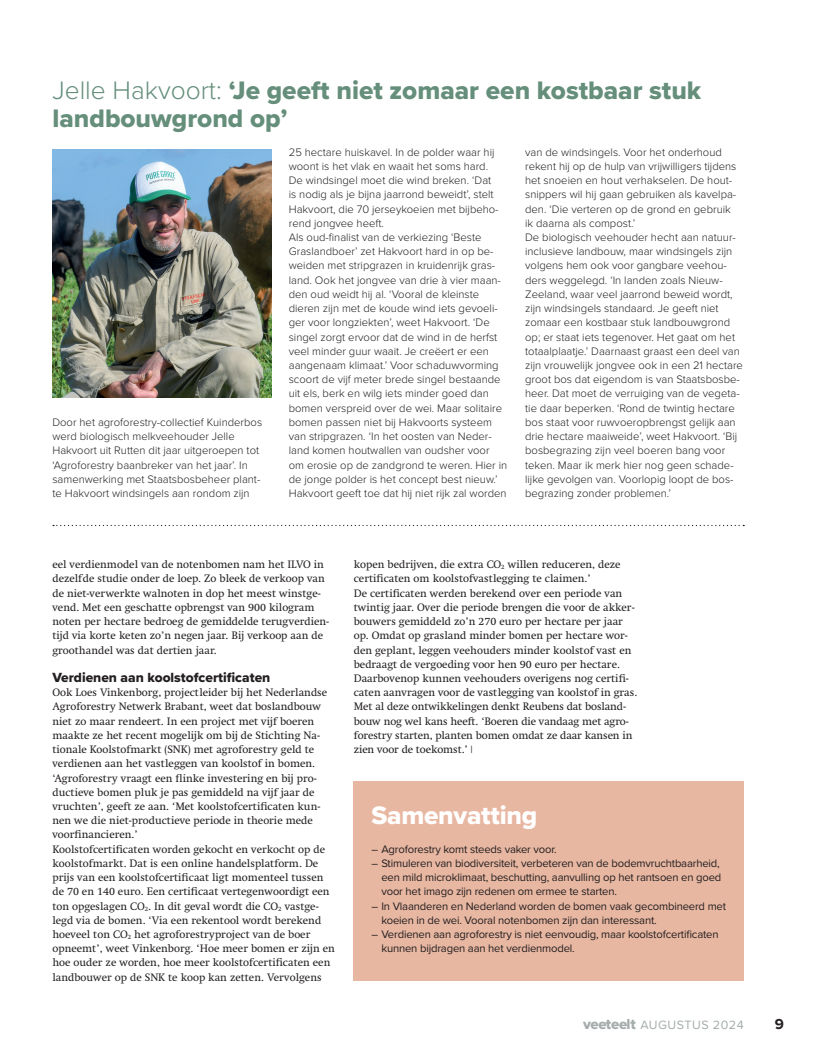
<style>
.page{position:relative;width:814px;height:1051px;background:#fff}
.page>*{position:absolute;margin:0;border:0;box-sizing:border-box;transform-origin:0 0}
.t1{font:26.25px/28.5px "Proxima Nova Extrabld";color:#658e7b}
.t2{font:26.25px "Proxima Nova Extrabld";letter-spacing:-.01em;color:#fff}
.t3{font:700 15px "Proxima Nova";color:#231f20}
.t4{font:13.75px "Proxima Nova Extrabld";color:#231f20}
.t5{font:12.5px "Proxima Nova";letter-spacing:.04em;color:#a6acac}
.t6{font:300 11.25px/14.2px "Proxima Nova";color:#231f20}
.t7{font:11.25px/14.2px "Proxima Nova";letter-spacing:-.015em;color:#231f20}
.t8{font:11px/14.2px "Swift LT Pro";color:#231f20}
.s1{font-family:"Proxima Nova";font-weight:300}
.s2{font-family:"Proxima Nova Extrabld";font-size:15px}
</style>
<div class="page">
<div style="left:354px;top:781px;width:389px;height:200px;background:#e8b7a2"></div>
<svg style="left:53px;top:525px;width:691px;height:1px"></svg>
<img style="left:52px;top:150px;width:219px;height:247px">
<h1 class="t1" style="left:52px;top:75px;width:650px"><span class="s1">Jelle Hakvoort:</span> ‘Je geeft niet zomaar een kostbaar stuk landbouwgrond op’</h1>
<p class="t6" style="left:52px;top:414px;width:211px">Door het agroforestry-collectief Kuinderbos werd biologisch melkveehouder Jelle Hakvoort uit Rutten dit jaar uitgeroepen tot ‘Agroforestry baanbreker van het jaar’. In samenwerking met Staatsbosbeheer plant&shy;te Hakvoort windsingels aan rondom zijn</p>
<p class="t6" style="left:289px;top:144px;width:220px">25 hectare huiskavel. In de polder waar hij woont is het vlak en waait het soms hard.<br>De windsingel moet die wind breken. ‘Dat<br>is nodig als je bijna jaarrond beweidt’, stelt Hakvoort, die 70 jerseykoeien met bijbeho&shy;rend jongvee heeft.<br>Als oud-finalist van de verkiezing ‘Beste Graslandboer’ zet Hakvoort hard in op be&shy;weiden met stripgrazen in kruidenrijk gras&shy;land. Ook het jongvee van drie à vier maan&shy;den oud weidt hij al. ‘Vooral de kleinste dieren zijn met de koude wind iets gevoeli&shy;ger voor longziekten’, weet Hakvoort. ‘De singel zorgt ervoor dat de wind in de herfst veel minder guur waait. Je creëert er een aangenaam klimaat.’ Voor schaduwvorming scoort de vijf meter brede singel bestaande uit els, berk en wilg iets minder goed dan bomen verspreid over de wei. Maar solitaire bomen passen niet bij Hakvoorts systeem van stripgrazen. ‘In het oosten van Neder&shy;land komen houtwallen van oudsher voor om erosie op de zandgrond te weren. Hier in de jonge polder is het concept best nieuw.’ Hakvoort geeft toe dat hij niet rijk zal worden</p>
<p class="t6" style="left:525px;top:144px;width:219px">van de windsingels. Voor het onderhoud rekent hij op de hulp van vrijwilligers tijdens het snoeien en hout verhakselen. De hout&shy;snippers wil hij gaan gebruiken als kavelpa&shy;den. ‘Die verteren op de grond en gebruik<br>ik daarna als compost.’<br>De biologisch veehouder hecht aan natuur&shy;inclusieve landbouw, maar windsingels zijn volgens hem ook voor gangbare veehou&shy;ders weggelegd. ‘In landen zoals Nieuw-Zeeland, waar veel jaarrond beweid wordt, zijn windsingels standaard. Je geeft niet zomaar een kostbaar stuk landbouwgrond op; er staat iets tegenover. Het gaat om het totaalplaatje.’ Daarnaast graast een deel van zijn vrouwelijk jongvee ook in een 21 hectare groot bos dat eigendom is van Staatsbosbe&shy;heer. Dat moet de verruiging van de vegeta&shy;tie daar beperken. ‘Rond de twintig hectare bos staat voor ruwvoeropbrengst gelijk aan drie hectare maaiweide’, weet Hakvoort. ‘Bij bosbegrazing zijn veel boeren bang voor teken. Maar ik merk hier nog geen schade&shy;lijke gevolgen van. Voorlopig loopt de bos&shy;begrazing zonder problemen.’</p>
<p class="t8" style="left:52px;top:557px;width:278px">eel verdienmodel van de notenbomen nam het ILVO in dezelfde studie onder de loep. Zo bleek de verkoop van de niet-verwerkte walnoten in dop het meest winstge&shy;vend. Met een geschatte opbrengst van 900 kilogram noten per hectare bedroeg de gemiddelde terugverdien&shy;tijd via korte keten zo’n negen jaar. Bij verkoop aan de groothandel was dat dertien jaar.</p>
<p class="t4" style="left:52px;top:667px;width:219px">Verdienen aan koolstofcertificaten</p>
<p class="t8" style="left:52px;top:685px;width:284px">Ook Loes Vinkenborg, projectleider bij het Nederlandse Agroforestry Netwerk Brabant, weet dat boslandbouw niet zo maar rendeert. In een project met vijf boeren maakte ze het recent mogelijk om bij de Stichting Na&shy;tionale Koolstofmarkt (SNK) met agroforestry geld te verdienen aan het vastleggen van koolstof in bomen. ‘Agroforestry vraagt een flinke investering en bij pro&shy;ductieve bomen pluk je pas gemiddeld na vijf jaar de vruchten’, geeft ze aan. ‘Met koolstofcertificaten kun&shy;nen we die niet-productieve periode in theorie mede voorfinancieren.’<br>Koolstofcertificaten worden gekocht en verkocht op de koolstofmarkt. Dat is een online handelsplatform. De prijs van een koolstofcertificaat ligt momenteel tussen de 70 en 140 euro. Een certificaat vertegenwoordigt een ton opgeslagen CO<sub>2</sub>. In dit geval wordt die CO<sub>2</sub> vastge&shy;legd via de bomen. ‘Via een rekentool wordt berekend hoeveel ton CO<sub>2</sub> het agroforestryproject van de boer opneemt’, weet Vinkenborg. ‘Hoe meer bomen er zijn en hoe ouder ze worden, hoe meer koolstofcertificaten een landbouwer op de SNK te koop kan zetten. Vervolgens</p>
<p class="t8" style="left:354px;top:557px;width:285px">kopen bedrijven, die extra CO<sub>2</sub> willen reduceren, deze certificaten om koolstofvastlegging te claimen.’<br>De certificaten werden berekend over een periode van twintig jaar. Over die periode brengen die voor de akker&shy;bouwers gemiddeld zo’n 270 euro per hectare per jaar op. Omdat op grasland minder bomen per hectare wor&shy;den geplant, leggen veehouders minder koolstof vast en bedraagt de vergoeding voor hen 90 euro per hectare.<br>Daarbovenop kunnen veehouders overigens nog certifi&shy;caten aanvragen voor de vastlegging van koolstof in gras.<br>Met al deze ontwikkelingen denkt Reubens dat bosland&shy;bouw nog wel kans heeft. ‘Boeren die vandaag met agro&shy;forestry starten, planten bomen omdat ze daar kansen in zien voor de toekomst.’ <span class="s1">l</span></p>
<h1 class="t2" style="left:371px;top:796px;width:167px">Samenvatting</h1>
<p class="t7" style="left:371px;top:841px;width:187px">– Agroforestry komt steeds vaker voor.</p>
<p class="t7" style="left:381px;top:855px;width:341px;text-indent:-10px">– Stimuleren van biodiversiteit, verbeteren van de bodemvruchtbaarheid, een mild microklimaat, beschutting, aanvulling op het rantsoen en goed voor het imago zijn redenen om ermee te starten.</p>
<p class="t7" style="left:381px;top:898px;width:346px;text-indent:-10px">– In Vlaanderen en Nederland worden de bomen vaak gecombineerd met koeien in de wei. Vooral notenbomen zijn dan interessant.</p>
<p class="t7" style="left:381px;top:926px;width:338px;text-indent:-10px">– Verdienen aan agroforestry is niet eenvoudig, maar koolstofcertificaten kunnen bijdragen aan het verdienmodel.</p>
<p class="t5" style="left:583px;top:1016px;width:162px"><span class="s2">veeteelt</span> AUGUSTUS 2024</p>
<h2 class="t3" style="left:774px;top:1013px;width:11px">9</h2>
</div>
